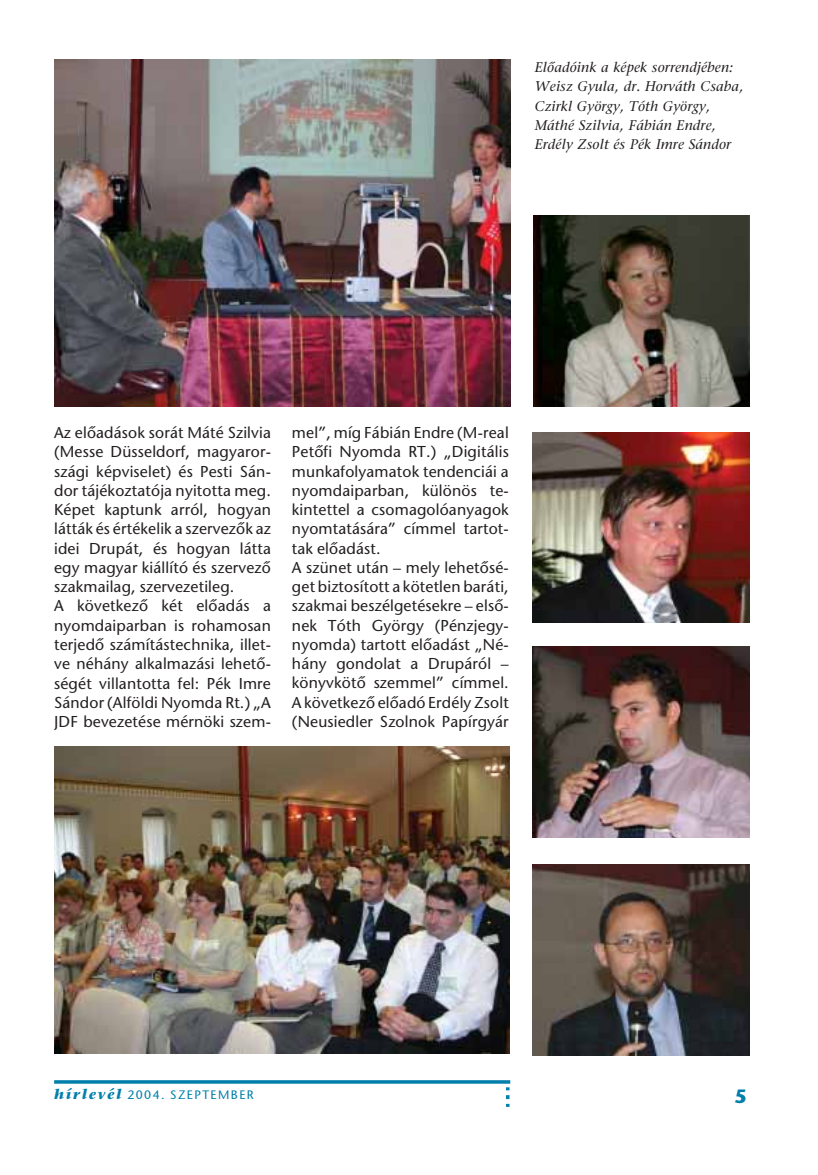
<style>
.page{position:relative;width:818px;height:1175px;background:#fff}
.page>*{position:absolute;margin:0;border:0;box-sizing:border-box;transform-origin:0 0}
.t1{font:19.25px "Stone Sans Bold H";color:#007fab}
.t2{font:15.75px/19.2px "Stone Sans H";letter-spacing:.01em;color:#231f20}
.t3{font:14px/19.2px "Stone Serif Italic H";letter-spacing:.01em;color:#231f20}
.t4{font:12.25px "Stone Sans H";letter-spacing:.115em;color:#007fab}
.s1{font-family:"Stone Serif Bold Italic H";font-size:14px}
</style>
<div class="page">
<hr style="left:54px;top:1080px;width:456px;height:3px;background:#007fab">
<svg style="left:506px;top:1087px;width:3px;height:19px"></svg>
<img style="left:532px;top:432px;width:217px;height:190px">
<img style="left:532px;top:646px;width:217px;height:191px">
<img style="left:532px;top:864px;width:217px;height:191px">
<img style="left:533px;top:216px;width:216px;height:191px">
<img style="left:54px;top:60px;width:456px;height:346px">
<img style="left:54px;top:746px;width:455px;height:306px">
<p class="t3" style="left:534px;top:59px;width:210px">Elôadóink a képek sorrendjében:<br>Weisz Gyula, dr. Horváth Csaba,<br>Czirkl György, Tóth György,<br>Máthé Szilvia, Fábián Endre,<br>Erdély Zsolt és Pék Imre Sándor</p>
<p class="t2" style="left:54px;top:424px;width:218px">Az elôadások sorát Máté Szilvia (Messe Düsseldorf, magyaror&shy;szági képviselet) és Pesti Sán&shy;dor tájékoztatója nyitotta meg.<br>Képet kaptunk arról, hogyan látták és értékelik a szervezôk az idei Drupát, és hogyan látta egy magyar kiállító és szervezô szakmailag, szervezetileg.<br>A következô két elôadás a nyomdaiparban is rohamosan terjedô számítástechnika, illet&shy;ve néhány alkalmazási lehetô&shy;ségét villantotta fel: Pék Imre<br>Sándor (Alföldi Nyomda Rt.) „A<br>JDF bevezetése mérnöki szem-</p>
<p class="t2" style="left:292px;top:424px;width:218px">mel”, míg Fábián Endre (M-real<br>Petôfi Nyomda RT.) „Digitális munkafolyamatok tendenciái a nyomdaiparban, különös te&shy;kintettel a csomagolóanyagok nyomtatására” címmel tartot&shy;tak elôadást.<br>A szünet után – mely lehetôsé&shy;get biztosított a kötetlen baráti, szakmai beszélgetésekre – elsô&shy;nek Tóth György (Pénzjegy&shy;nyomda) tartott elôadást „Né&shy;hány gondolat a Drupáról – könyvkötô szemmel” címmel.<br>A következô elôadó Erdély Zsolt (Neusiedler Szolnok Papírgyár</p>
<p class="t4" style="left:54px;top:1090px;width:201px"><span class="s1">hírlevél</span> 2004. SZEPTEMBER</p>
<p class="t1" style="left:734px;top:1088px;width:14px">5</p>
</div>
